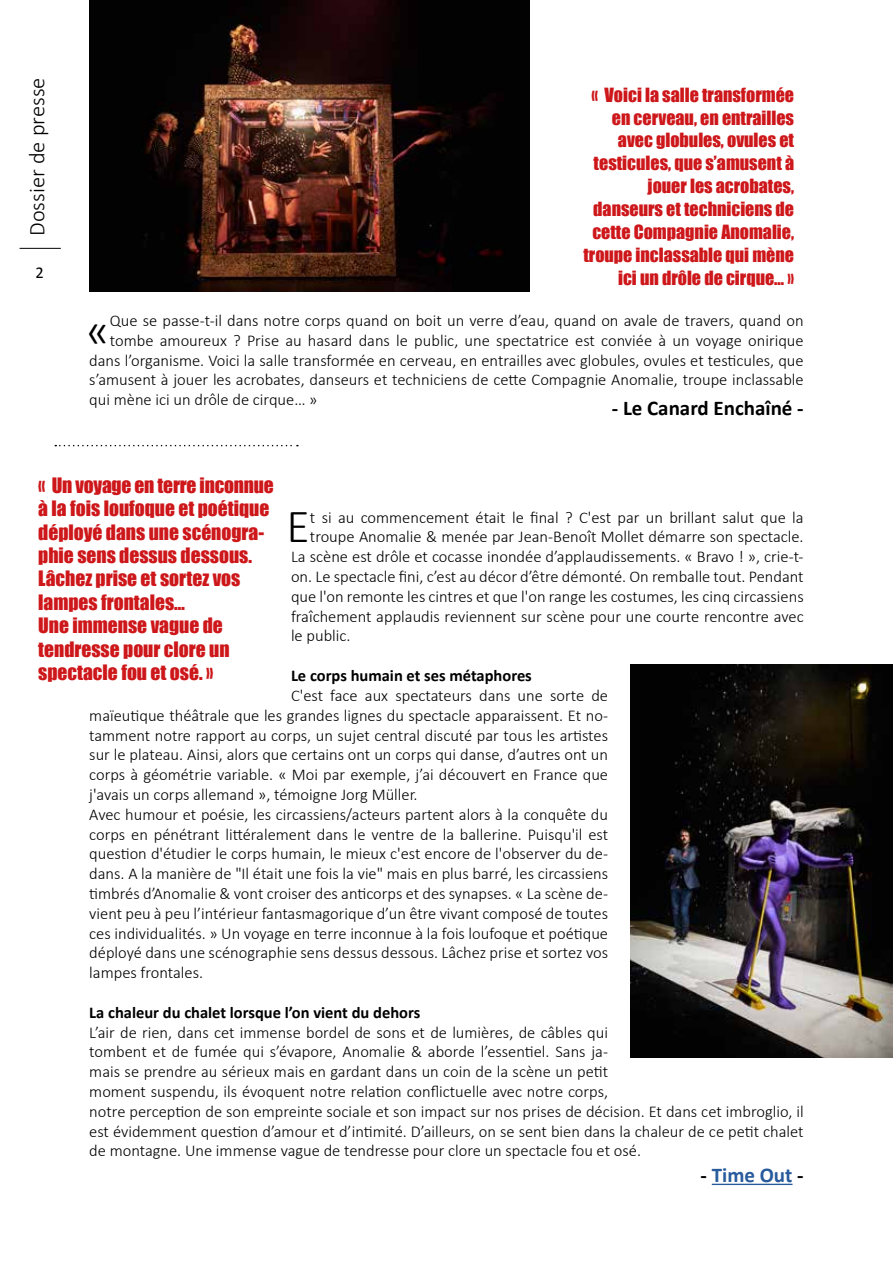
<style>
.page{position:relative;width:893px;height:1263px;background:#fff}
.page>*{position:absolute;margin:0;border:0;box-sizing:border-box;transform-origin:0 0}
.t1{font:300 47.7px "Calibri";color:#000}
.t2{font:300 22.5px "Calibri";color:#000}
.t3{font:700 21px "Calibri";color:#000}
.t4{font:700 21px "Calibri";color:#275b9b}
.t5{font:19.5px/23.4px "Impact";color:#cd171a}
.t6{font:18px/23px "Impact";color:#cd171a;text-align:right}
.t7{font:300 16.5px/19.8px "Calibri";color:#000}
.t8{font:700 16.5px "Calibri";color:#000}
.t9{font:16.5px "Calibri";color:#000}
.s1{color:#000}
</style>
<div class="page">
<img style="left:89px;top:0;width:440px;height:291px">
<img style="left:630px;top:664px;width:262px;height:393px">
<svg style="left:55px;top:445px;width:243px;height:1px"></svg>
<hr style="left:20px;top:248px;width:41px;height:1px;background:#000">
<hr style="left:712px;top:1184px;width:80px;height:1px;background:#275b9b">
<h2 class="t2" style="left:23px;top:236px;width:160px;rotate:-90deg">Dossier de presse</h2>
<p class="t9" style="left:36px;top:261px;width:10px">2</p>
<p class="t6" style="left:583px;top:83px;width:212px">« Voici la salle transformée en cerveau, en entrailles avec globules, ovules et testicules, que s’amusent à jouer les acrobates, danseurs et techniciens de cette Compagnie Anomalie, troupe inclassable qui mène ici un drôle de cirque… »</p>
<p class="t7" style="left:110px;top:310px;width:695px">Que se passe-t-il dans notre corps quand on boit un verre d’eau, quand on avale de travers, quand on</p>
<p class="t7" style="left:110px;top:330px;width:695px">tombe amoureux ? Prise au hasard dans le public, une spectatrice est conviée à un voyage onirique</p>
<p class="t7" style="left:89px;top:350px;width:716px">dans l’organisme. Voici la salle transformée en cerveau, en entrailles avec globules, ovules et testicules, que</p>
<p class="t7" style="left:89px;top:370px;width:716px">s’amusent à jouer les acrobates, danseurs et techniciens de cette Compagnie Anomalie, troupe inclassable</p>
<p class="t7" style="left:89px;top:390px;width:230px">qui mène ici un drôle de cirque… »</p>
<h1 class="t1" style="left:86px;top:300px;width:25px">«</h1>
<p class="t3" style="left:612px;top:394px;width:193px">- Le Canard Enchaîné -</p>
<p class="t5" style="left:38px;top:473px;width:237px">« Un voyage en terre inconnue à la fois loufoque et poétique déployé dans une scénogra&shy;phie sens dessus dessous.<br>Lâchez prise et sortez vos lampes frontales…<br>Une immense vague de tendresse pour clore un spectacle fou et osé. »</p>
<h1 class="t1" style="left:287px;top:497px;width:25px">E</h1>
<p class="t7" style="left:310px;top:507px;width:495px">t si au commencement était le final ? C'est par un brillant salut que la</p>
<p class="t7" style="left:310px;top:527px;width:495px">troupe Anomalie &amp; menée par Jean-Benoît Mollet démarre son spectacle.</p>
<p class="t7" style="left:291px;top:547px;width:514px">La scène est drôle et cocasse inondée d’applaudissements. « Bravo ! », crie-t-</p>
<p class="t7" style="left:291px;top:566px;width:514px">on. Le spectacle fini, c’est au décor d’être démonté. On remballe tout. Pendant</p>
<p class="t7" style="left:291px;top:586px;width:514px">que l'on remonte les cintres et que l'on range les costumes, les cinq circassiens</p>
<p class="t7" style="left:291px;top:606px;width:514px">fraîchement applaudis reviennent sur scène pour une courte rencontre avec</p>
<p class="t7" style="left:291px;top:626px;width:61px">le public.</p>
<p class="t8" style="left:291px;top:664px;width:242px">Le corps humain et ses métaphores</p>
<p class="t7" style="left:89px;top:685px;width:520px;text-indent:202px">C'est face aux spectateurs dans une sorte de maïeutique théâtrale que les grandes lignes du spectacle apparaissent. Et no&shy;tamment notre rapport au corps, un sujet central discuté par tous les artistes sur le plateau. Ainsi, alors que certains ont un corps qui danse, d’autres ont un corps à géométrie variable. « Moi par exemple, j’ai découvert en France que j'avais un corps allemand », témoigne Jorg Müller.<br>Avec humour et poésie, les circassiens/acteurs partent alors à la conquête du corps en pénétrant littéralement dans le ventre de la ballerine. Puisqu'il est question d'étudier le corps humain, le mieux c'est encore de l'observer du de&shy;dans. A la manière de "Il était une fois la vie" mais en plus barré, les circassiens timbrés d’Anomalie &amp; vont croiser des anticorps et des synapses. « La scène de&shy;vient peu à peu l’intérieur fantasmagorique d’un être vivant composé de toutes ces individualités. » Un voyage en terre inconnue à la fois loufoque et poétique déployé dans une scénographie sens dessus dessous. Lâchez prise et sortez vos lampes frontales.</p>
<p class="t8" style="left:89px;top:1000px;width:332px">La chaleur du chalet lorsque l’on vient du dehors</p>
<p class="t7" style="left:89px;top:1022px;width:716px">L’air de rien, dans cet immense bordel de sons et de lumières, de câbles qui<br>tombent et de fumée qui s’évapore, Anomalie &amp; aborde l’essentiel. Sans ja-<br>mais se prendre au sérieux mais en gardant dans un coin de la scène un petit<br>moment suspendu, ils évoquent notre relation conflictuelle avec notre corps,<br>notre perception de son empreinte sociale et son impact sur nos prises de décision. Et dans cet imbroglio, il est évidemment question d’amour et d’intimité. D’ailleurs, on se sent bien dans la chaleur de ce petit chalet de montagne. Une immense vague de tendresse pour clore un spectacle fou et osé.</p>
<p class="t4" style="left:701px;top:1160px;width:105px"><span class="s1">-</span> Time Out <span class="s1">-</span></p>
</div>
